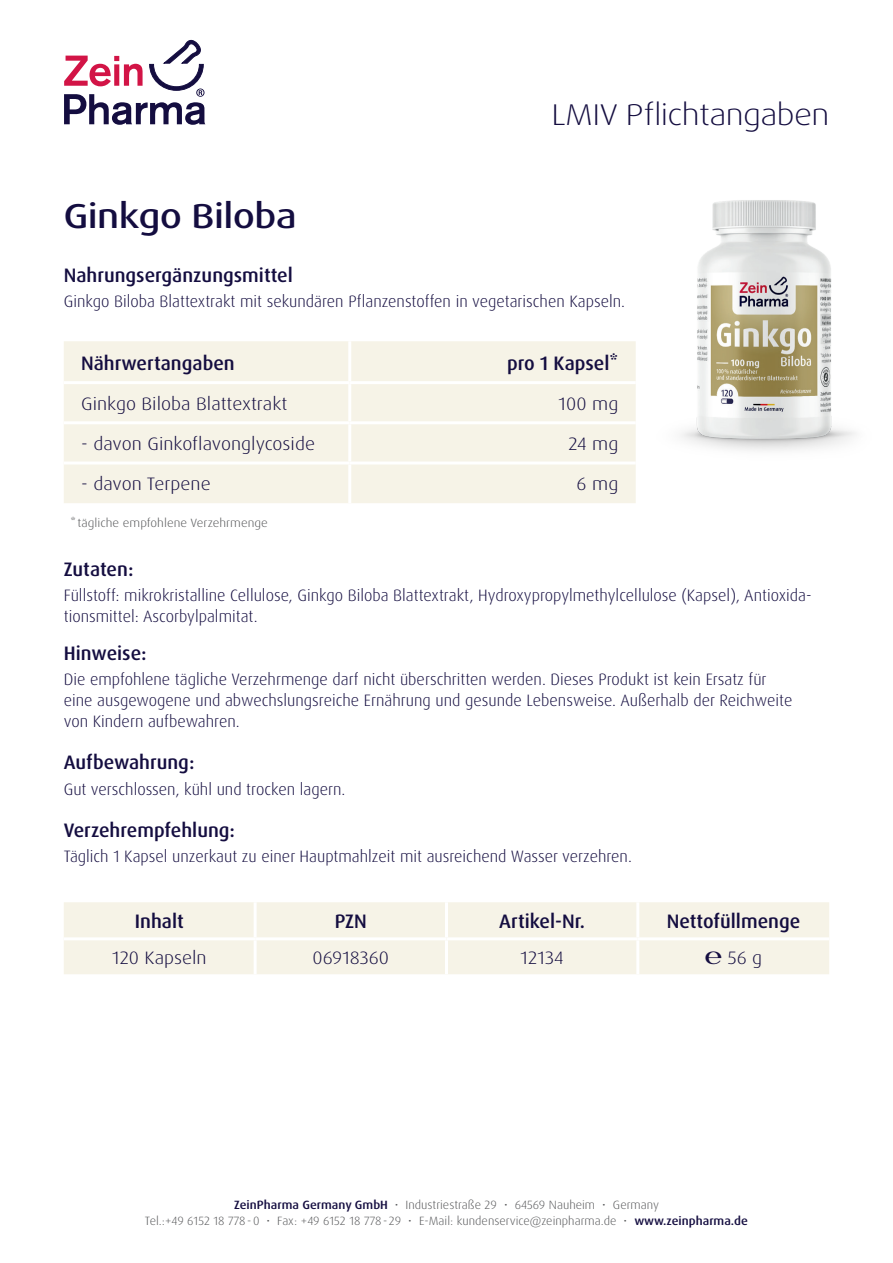
<style>
.page{position:relative;width:893px;height:1263px;background:#fff}
.page>*{position:absolute;margin:0;border:0;box-sizing:border-box;transform-origin:0 0}
.t1{font:500 expanded 34.5px "Dax Pro";color:#140d40}
.t2{font:300 expanded 30px "Dax Pro";color:#140d40}
.t3{font:500 19.5px "Dax Pro";color:#140d40}
.t4{font:300 18px "Dax Pro";color:#140d40;scale:1.1 1}
.t5{font:300 16.5px/21px "Dax Pro";color:#140d40}
.t6{font:300 12px/16.5px "Dax Pro";color:#57585a;text-align:center;scale:1.05 1}
.t7{font:300 12px "Dax Pro";color:#57585a;scale:1.1 1}
.s1{font-weight:500;color:#140d40}
</style>
<div class="page">
<svg style="left:64px;top:39px;width:142px;height:86px"></svg>
<div style="left:64px;top:341px;width:572px;height:162px;background:#f6f3e7"></div>
<hr style="left:348px;top:341px;width:3px;height:40px;background:#fff">
<hr style="left:64px;top:381px;width:286px;height:3px;background:#fff">
<hr style="left:350px;top:381px;width:286px;height:3px;background:#fff">
<hr style="left:348px;top:384px;width:3px;height:37px;background:#fff">
<hr style="left:64px;top:421px;width:286px;height:3px;background:#fff">
<hr style="left:350px;top:421px;width:286px;height:3px;background:#fff">
<hr style="left:348px;top:424px;width:3px;height:37px;background:#fff">
<hr style="left:64px;top:461px;width:286px;height:3px;background:#fff">
<hr style="left:350px;top:461px;width:286px;height:3px;background:#fff">
<hr style="left:348px;top:464px;width:3px;height:39px;background:#fff">
<img style="left:559px;top:200px;width:297px;height:292px">
<div style="left:64px;top:902px;width:765px;height:72px;background:#f6f3e7"></div>
<hr style="left:254px;top:902px;width:3px;height:35px;background:#fff">
<hr style="left:445px;top:902px;width:3px;height:35px;background:#fff">
<hr style="left:636px;top:902px;width:3px;height:35px;background:#fff">
<hr style="left:64px;top:937px;width:191px;height:3px;background:#fff">
<hr style="left:255px;top:937px;width:191px;height:3px;background:#fff">
<hr style="left:254px;top:940px;width:3px;height:34px;background:#fff">
<hr style="left:446px;top:937px;width:192px;height:3px;background:#fff">
<hr style="left:445px;top:940px;width:3px;height:34px;background:#fff">
<hr style="left:638px;top:937px;width:191px;height:3px;background:#fff">
<hr style="left:636px;top:940px;width:3px;height:34px;background:#fff">
<h2 class="t2" style="left:552px;top:96px;width:279px">LMIV Pflichtangaben</h2>
<h1 class="t1" style="left:64px;top:194px;width:234px">Ginkgo Biloba</h1>
<p class="t3" style="left:64px;top:262px;width:231px">Nahrungsergänzungsmittel</p>
<p class="t5" style="left:64px;top:291px;width:563px">Ginkgo Biloba Blattextrakt mit sekundären Pflanzenstoffen in vegetarischen Kapseln.</p>
<p class="t3" style="left:81px;top:350px;width:155px">Nährwertangaben</p>
<p class="t3" style="left:507px;top:350px;width:113px">pro 1 Kapsel*</p>
<p class="t4" style="left:81px;top:392px;width:189px">Ginkgo Biloba Blattextrakt</p>
<p class="t4" style="left:559px;top:392px;width:56px">100 mg</p>
<p class="t4" style="left:81px;top:432px;width:214px">- davon Ginkoflavonglycoside</p>
<p class="t4" style="left:568px;top:432px;width:47px">24 mg</p>
<p class="t4" style="left:81px;top:472px;width:119px">- davon Terpene</p>
<p class="t4" style="left:577px;top:472px;width:39px">6 mg</p>
<p class="t7" style="left:70px;top:515px;width:181px">* tägliche empfohlene Verzehrmenge</p>
<p class="t3" style="left:64px;top:556px;width:71px">Zutaten:</p>
<p class="t5" style="left:64px;top:585px;width:749px">Füllstoff: mikrokristalline Cellulose, Ginkgo Biloba Blattextrakt, Hydroxypropylmethylcellulose (Kapsel), Antioxida&shy;tionsmittel: Ascorbylpalmitat.</p>
<p class="t3" style="left:64px;top:641px;width:84px">Hinweise:</p>
<p class="t5" style="left:64px;top:669px;width:730px">Die empfohlene tägliche Verzehrmenge darf nicht überschritten werden. Dieses Produkt ist kein Ersatz für eine ausgewogene und abwechslungsreiche Ernährung und gesunde Lebensweise. Außerhalb der Reichweite von Kindern aufbewahren.</p>
<p class="t3" style="left:64px;top:750px;width:132px">Aufbewahrung:</p>
<p class="t5" style="left:64px;top:778px;width:283px">Gut verschlossen, kühl und trocken lagern.</p>
<p class="t3" style="left:64px;top:818px;width:173px">Verzehrempfehlung:</p>
<p class="t5" style="left:64px;top:846px;width:570px">Täglich 1 Kapsel unzerkaut zu einer Hauptmahlzeit mit ausreichend Wasser verzehren.</p>
<p class="t3" style="left:135px;top:909px;width:50px">Inhalt</p>
<p class="t3" style="left:335px;top:909px;width:34px">PZN</p>
<p class="t3" style="left:499px;top:909px;width:87px">Artikel-Nr.</p>
<p class="t3" style="left:667px;top:909px;width:135px">Nettofüllmenge</p>
<p class="t4" style="left:112px;top:946px;width:87px">120 Kapseln</p>
<p class="t4" style="left:313px;top:946px;width:71px">06918360</p>
<p class="t4" style="left:521px;top:946px;width:41px">12134</p>
<p class="t4" style="left:705px;top:946px;width:54px">℮ 56 g</p>
<p class="t6" style="left:145px;top:1196px;width:576px"><span class="s1">ZeinPharma Germany GmbH</span> • Industriestraße 29 • 64569 Nauheim • Germany<br>Tel.:+49 6152 18 778-0 • Fax: +49 6152 18 778- 29 • E-Mail: kundenservice@zeinpharma.de • <span class="s1">www.zeinpharma.de</span></p>
</div>
